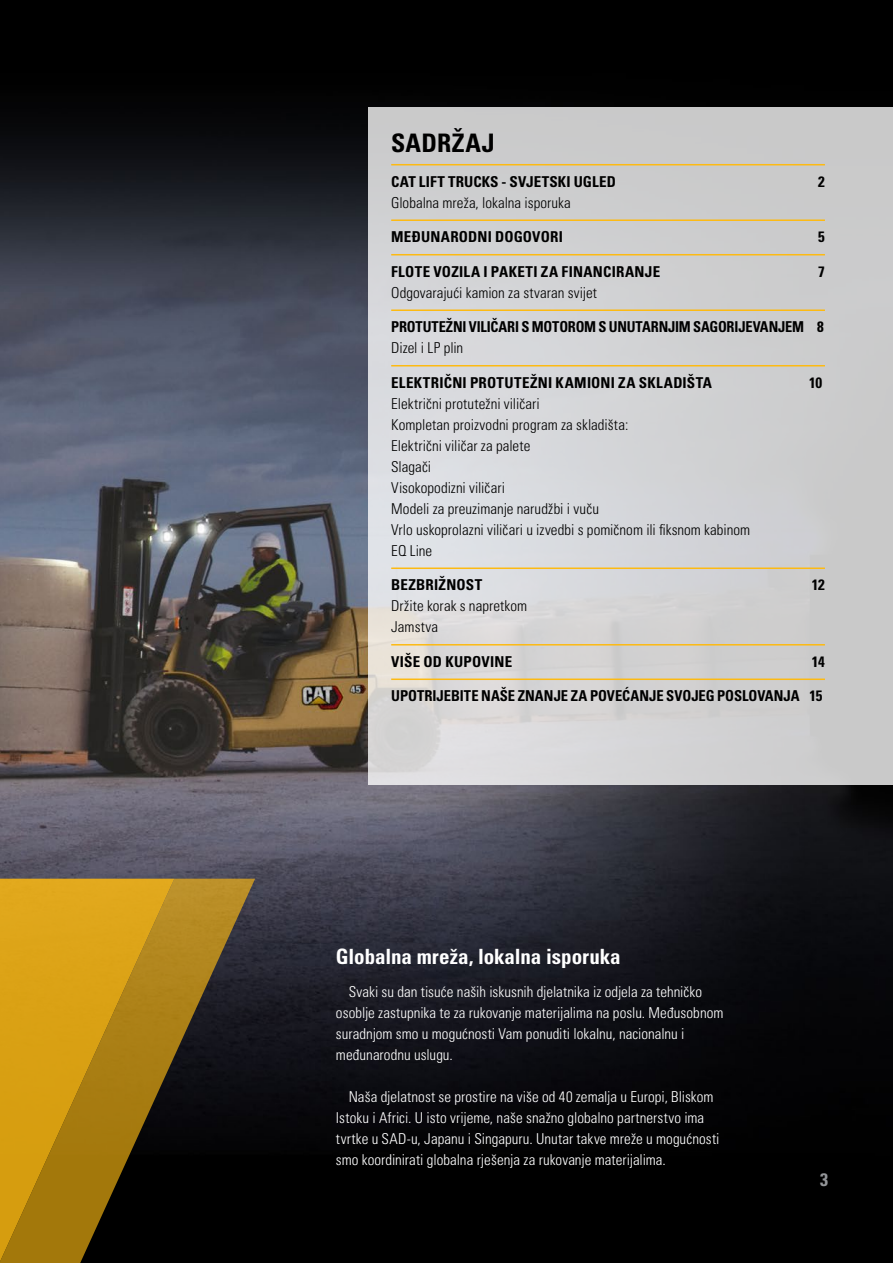
<style>
.page{position:relative;width:893px;height:1263px;background:#fff}
.page>*{position:absolute;margin:0;border:0;box-sizing:border-box;transform-origin:0 0}
.t1{font:25.5px "Univers LTCYR 67 Bold Cond";letter-spacing:.02em;color:#000}
.t2{font:21px "Univers LTCYR 67 Bold Cond";letter-spacing:-.005em;color:#fff}
.t3{font:18px "Univers LTCYR 67 Bold Cond";color:#939598}
.t4{font:15px/21px "Univers LTCYR 47 Light Cond";letter-spacing:.005em;color:#fff}
.t5{font:15px/21px "Univers LTCYR 47 Light Cond";letter-spacing:.005em;color:#000}
.t6{font:15px "Univers LTCYR 67 Bold Cond";letter-spacing:.01em;color:#000}
.t7{font:15px "Univers LTCYR 67 Bold Cond";letter-spacing:-.015em;color:#000;scale:.96 1}
</style>
<div class="page">
<img style="left:0;top:0;width:893px;height:1263px">
<svg style="left:369px;top:107px;width:524px;height:677px;background:#d1d1d2"></svg>
<svg style="left:0;top:879px;width:255px;height:384px;background:#846312"></svg>
<hr style="left:391px;top:164px;width:434px;height:1px;background:#fdba12">
<hr style="left:391px;top:219px;width:434px;height:2px;background:#fdba12">
<hr style="left:391px;top:254px;width:434px;height:1px;background:#fdba12">
<hr style="left:391px;top:309px;width:434px;height:2px;background:#fdba12">
<hr style="left:391px;top:365px;width:434px;height:1px;background:#fdba12">
<hr style="left:391px;top:567px;width:434px;height:2px;background:#fdba12">
<hr style="left:391px;top:644px;width:434px;height:1px;background:#fdba12">
<hr style="left:391px;top:678px;width:434px;height:2px;background:#fdba12">
<h1 class="t1" style="left:391px;top:128px;width:105px">SADRŽAJ</h1>
<p class="t6" style="left:391px;top:172px;width:226px">CAT LIFT TRUCKS - SVJETSKI UGLED</p>
<p class="t6" style="left:818px;top:172px;width:8px">2</p>
<p class="t5" style="left:391px;top:191px;width:181px">Globalna mreža, lokalna isporuka</p>
<p class="t6" style="left:391px;top:228px;width:173px">MEĐUNARODNI DOGOVORI</p>
<p class="t6" style="left:818px;top:228px;width:8px">5</p>
<p class="t6" style="left:391px;top:262px;width:270px">FLOTE VOZILA I PAKETI ZA FINANCIRANJE</p>
<p class="t6" style="left:818px;top:262px;width:8px">7</p>
<p class="t5" style="left:391px;top:281px;width:207px">Odgovarajući kamion za stvaran svijet</p>
<p class="t7" style="left:391px;top:318px;width:452px">PROTUTEŽNI VILIČARI S MOTOROM S UNUTARNJIM SAGORIJEVANJEM 8</p>
<p class="t5" style="left:391px;top:337px;width:74px">Dizel i LP plin</p>
<p class="t6" style="left:391px;top:373px;width:322px">ELEKTRIČNI PROTUTEŽNI KAMIONI ZA SKLADIŠTA</p>
<p class="t6" style="left:809px;top:373px;width:15px">10</p>
<p class="t5" style="left:391px;top:392px;width:360px">Električni protutežni viličari<br>Kompletan proizvodni program za skladišta:<br>Električni viličar za palete<br>Slagači<br>Visokopodizni viličari<br>Modeli za preuzimanje narudžbi i vuču<br>Vrlo uskoprolazni viličari u izvedbi s pomičnom ili fiksnom kabinom<br>EQ Line</p>
<p class="t6" style="left:391px;top:576px;width:92px">BEZBRIŽNOST</p>
<p class="t6" style="left:812px;top:576px;width:15px">12</p>
<p class="t5" style="left:391px;top:595px;width:137px">Držite korak s napretkom<br>Jamstva</p>
<p class="t6" style="left:391px;top:652px;width:123px">VIŠE OD KUPOVINE</p>
<p class="t6" style="left:812px;top:652px;width:15px">14</p>
<p class="t6" style="left:391px;top:687px;width:433px">UPOTRIJEBITE NAŠE ZNANJE ZA POVEĆANJE SVOJEG POSLOVANJA 15</p>
<h2 class="t2" style="left:336px;top:944px;width:286px">Globalna mreža, lokalna isporuka</h2>
<p class="t4" style="left:336px;top:981px;width:389px;text-indent:13px">Svaki su dan tisuće naših iskusnih djelatnika iz odjela za tehničko osoblje zastupnika te za rukovanje materijalima na poslu. Međusobnom suradnjom smo u mogućnosti Vam ponuditi lokalnu, nacionalnu i međunarodnu uslugu.</p>
<p class="t4" style="left:336px;top:1086px;width:385px;text-indent:13px">Naša djelatnost se prostire na više od 40 zemalja u Europi, Bliskom Istoku i Africi. U isto vrijeme, naše snažno globalno partnerstvo ima tvrtke u SAD-u, Japanu i Singapuru. Unutar takve mreže u mogućnosti smo koordinirati globalna rješenja za rukovanje materijalima.</p>
<p class="t3" style="left:820px;top:1168px;width:9px">3</p>
</div>
